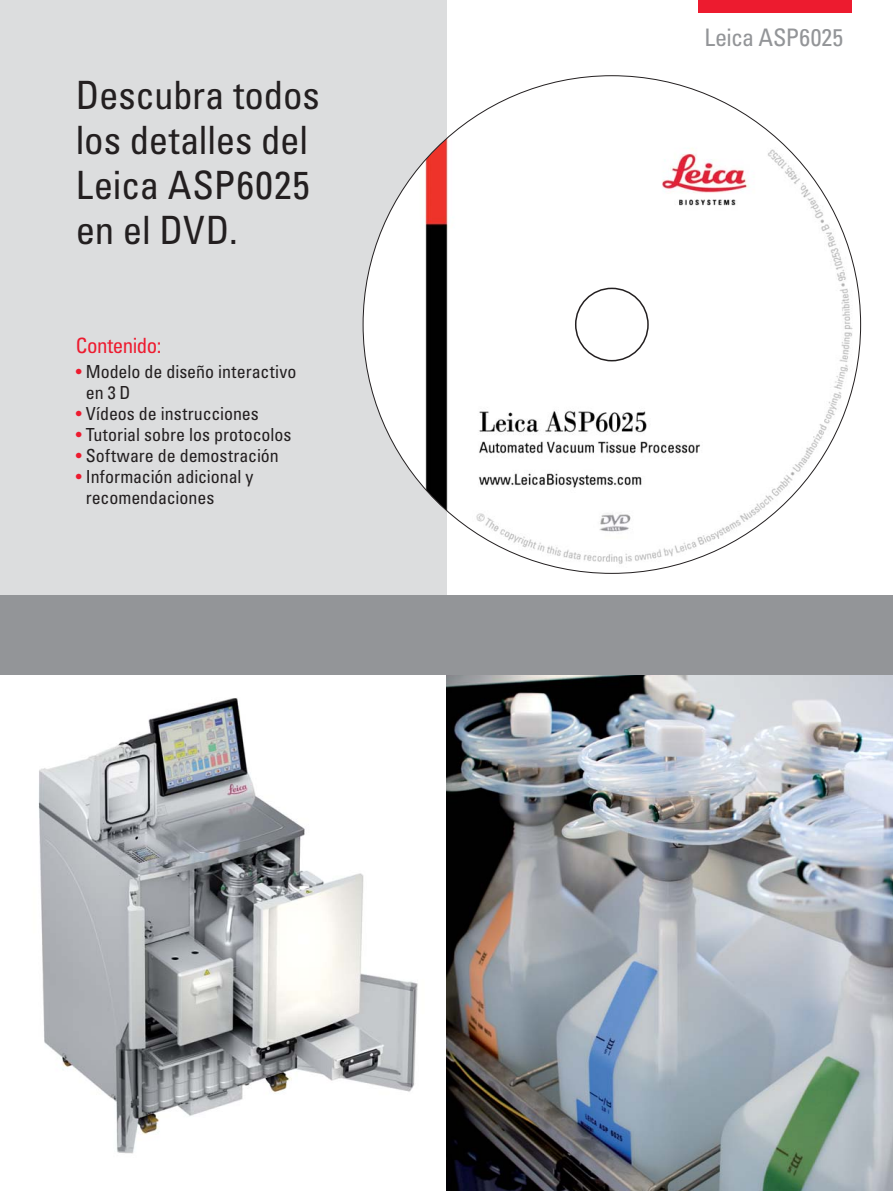
<style>
.page{position:relative;width:893px;height:1191px;background:#fff}
.page>*{position:absolute;margin:0;border:0;box-sizing:border-box;transform-origin:0 0}
.t1{font:condensed 39px/45px "Univers";letter-spacing:-.005em;color:#231f20}
.t2{font:condensed 24.15px "Univers";letter-spacing:-.005em;color:#939598}
.t3{font:condensed 21px "Univers";letter-spacing:-.025em;color:#ed1b2f}
.t4{font:condensed 18px/21px "Univers";color:#231f20}
.s1{color:#ed1b2f}
</style>
<div class="page">
<div style="left:0;top:0;width:447px;height:596px;background:#dcddde"></div>
<img style="left:446px;top:675px;width:447px;height:515px">
<div style="left:0;top:595px;width:893px;height:80px;background:#939598"></div>
<img style="left:38px;top:698px;width:380px;height:456px">
<div style="left:363px;top:76px;width:498px;height:497px;background:#fff;border-radius:50%"></div>
<img style="left:397px;top:113px;width:464px;height:460px">
<div style="left:575px;top:288px;width:74px;height:73px;border:2px solid #231f20;border-radius:50%"></div>
<div style="left:699px;top:0;width:153px;height:13px;background:#ed1b2f"></div>
<h1 class="t1" style="left:76px;top:76px;width:246px">Descubra todos los detalles del<br>Leica ASP6025 en el DVD.</h1>
<p class="t3" style="left:76px;top:338px;width:87px">Contenido:</p>
<p class="t4" style="left:86px;top:363px;width:212px;text-indent:-10px"><span class="s1">•</span> Modelo de diseño interactivo en 3 D</p>
<p class="t4" style="left:76px;top:405px;width:185px"><span class="s1">•</span> Vídeos de instrucciones</p>
<p class="t4" style="left:76px;top:426px;width:217px"><span class="s1">•</span> Tutorial sobre los protocolos</p>
<p class="t4" style="left:76px;top:447px;width:205px"><span class="s1">•</span> Software de demostración</p>
<p class="t4" style="left:86px;top:468px;width:169px;text-indent:-10px"><span class="s1">•</span> Información adicional y recomendaciones</p>
<h2 class="t2" style="left:705px;top:29px;width:140px">Leica ASP6025</h2>
</div>
